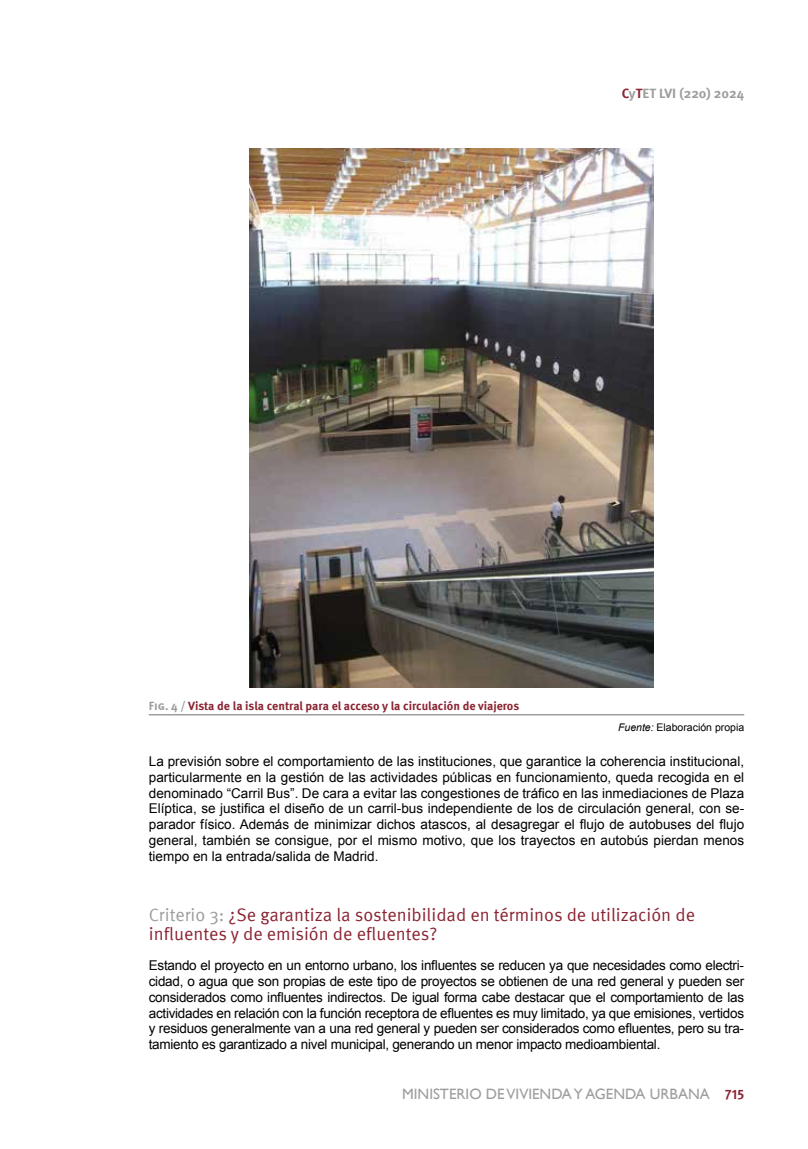
<style>
.page{position:relative;width:808px;height:1149px;background:#fff}
.page>*{position:absolute;margin:0;border:0;box-sizing:border-box;transform-origin:0 0}
.t1{font:18px/18.8px "Meta Pro";color:#8a2432}
.t2{font:15px "Gill Sans";color:#9d9d9c}
.t3{font:13.5px/15.8px "Arial";letter-spacing:-.01em;color:#000;text-align:justify}
.t4{font:700 13.5px "Meta Pro";color:#9d9d9c}
.t5{font:700 12px "Meta Pro";letter-spacing:-.005em;color:#8a2432}
.t6{font:10.5px "Arial";color:#000}
.s1{color:#8a2432}
.s2{color:#9d9d9c}
.s3{font-style:italic}
.s4{font-family:"Meta Pro";font-weight:700;font-size:13.5px;color:#8a2432}
</style>
<div class="page">
<hr style="left:149px;top:713px;width:595px;height:2px;background:#9d9d9c">
<img style="left:249px;top:149px;width:404px;height:538px">
<p class="t4" style="left:622px;top:83px;width:124px"><span class="s1">C</span>y<span class="s1">T</span>ET LVI (220) 2024</p>
<p class="t5" style="left:149px;top:696px;width:372px"><span class="s2">Fig. 4 /</span> Vista de la isla central para el acceso y la circulación de viajeros</p>
<p class="t6" style="left:618px;top:720px;width:128px"><span class="s3">Fuente:</span> Elaboración propia</p>
<p class="t3" style="left:149px;top:753px;width:597px">La previsión sobre el comportamiento de las instituciones, que garantice la coherencia institucional, particularmente en la gestión de las actividades públicas en funcionamiento, queda recogida en el denominado “Carril Bus”. De cara a evitar las congestiones de tráfico en las inmediaciones de Plaza Elíptica, se justifica el diseño de un carril-bus independiente de los de circulación general, con se&shy;parador físico. Además de minimizar dichos atascos, al desagregar el flujo de autobuses del flujo general, también se consigue, por el mismo motivo, que los trayectos en autobús pierdan menos tiempo en la entrada/salida de Madrid.</p>
<h1 class="t1" style="left:149px;top:904px;width:548px"><span class="s2">Criterio 3:</span> ¿Se garantiza la sostenibilidad en términos de utilización de influentes y de emisión de efluentes?</h1>
<p class="t3" style="left:149px;top:957px;width:597px">Estando el proyecto en un entorno urbano, los influentes se reducen ya que necesidades como electri&shy;cidad, o agua que son propias de este tipo de proyectos se obtienen de una red general y pueden ser considerados como influentes indirectos. De igual forma cabe destacar que el comportamiento de las actividades en relación con la función receptora de efluentes es muy limitado, ya que emisiones, vertidos y residuos generalmente van a una red general y pueden ser considerados como efluentes, pero su tra&shy;tamiento es garantizado a nivel municipal, generando un menor impacto medioambiental.</p>
<p class="t2" style="left:402px;top:1084px;width:343px">MINISTERIO DE VIVIENDA Y AGENDA URBANA <span class="s4">715</span></p>
</div>
